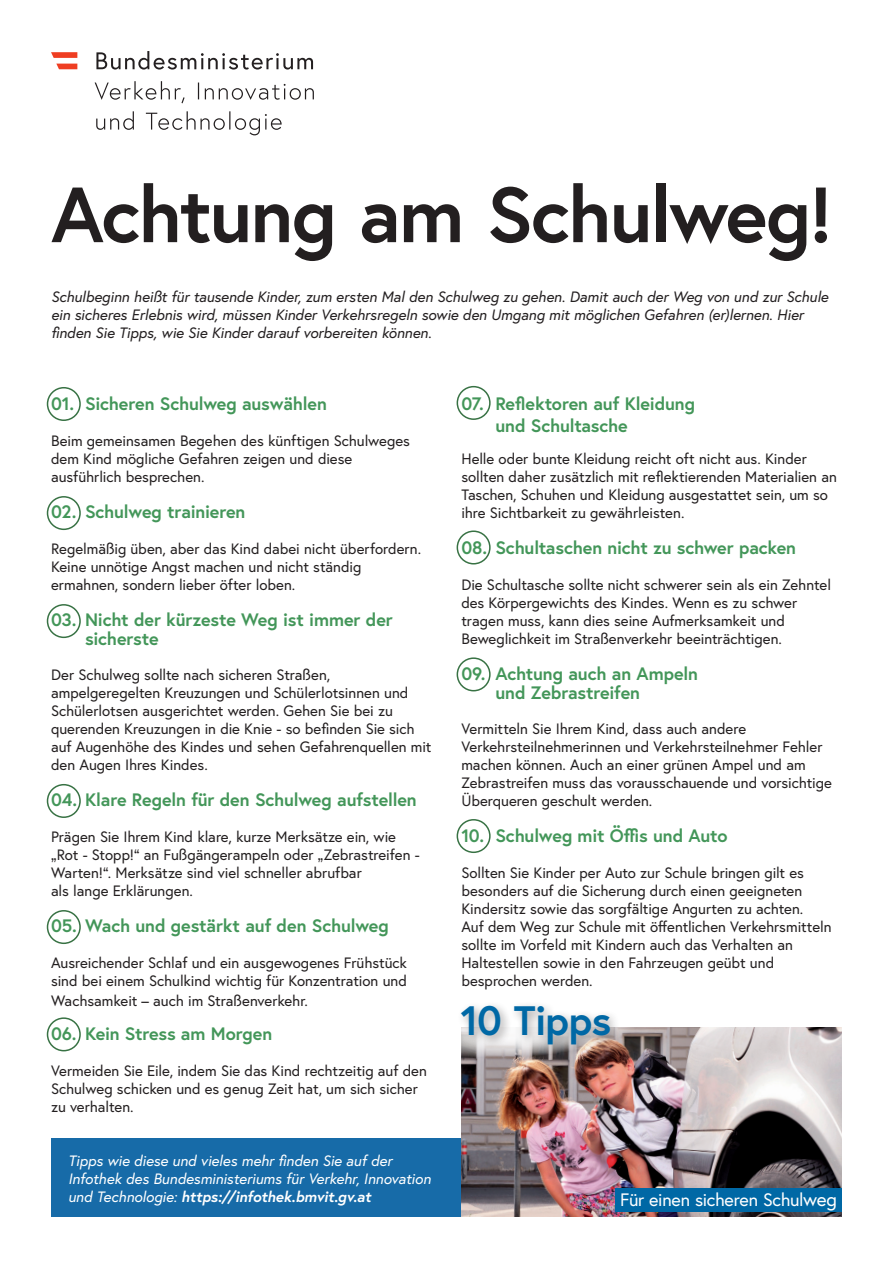
<style>
.page{position:relative;width:893px;height:1263px;background:#fff}
.page>*{position:absolute;margin:0;border:0;box-sizing:border-box;transform-origin:0 0}
.t1{font:700 78px "Europa Austria";letter-spacing:-.025em;color:#231f20}
.t2{font:700 41.1px "Europa Austria";letter-spacing:-.02em;color:#0068a5}
.t3{font:700 18px/19.5px "Europa Austria";letter-spacing:-.01em;color:#439659}
.t4{font:18px "Europa Austria";letter-spacing:-.015em;color:#fff}
.t5{font:15px/18px "Europa Austria";letter-spacing:-.005em;color:#231f20}
.t6{font:italic 15px/18px "Europa Austria";letter-spacing:-.005em;color:#231f20}
.t7{font:italic 15px/18px "Europa Austria";letter-spacing:-.005em;color:#fff}
.s1{font-weight:700}
.s2{font-size:19.05px}
</style>
<div class="page">
<svg style="left:96px;top:111px;width:186px;height:24px"></svg>
<svg style="left:95px;top:81px;width:219px;height:22px"></svg>
<svg style="left:96px;top:51px;width:217px;height:19px"></svg>
<svg style="left:51px;top:52px;width:26px;height:6px"></svg>
<svg style="left:56px;top:64px;width:21px;height:5px"></svg>
<div style="left:47px;top:387px;width:34px;height:34px;border:2px solid #387244;border-radius:50%"></div>
<div style="left:457px;top:386px;width:34px;height:34px;border:2px solid #387244;border-radius:50%"></div>
<div style="left:457px;top:530px;width:34px;height:34px;border:2px solid #387244;border-radius:50%"></div>
<div style="left:457px;top:657px;width:34px;height:34px;border:2px solid #387244;border-radius:50%"></div>
<div style="left:457px;top:819px;width:34px;height:34px;border:2px solid #387244;border-radius:50%"></div>
<div style="left:47px;top:496px;width:34px;height:34px;border:2px solid #387244;border-radius:50%"></div>
<div style="left:47px;top:604px;width:34px;height:34px;border:2px solid #387244;border-radius:50%"></div>
<div style="left:47px;top:784px;width:34px;height:34px;border:2px solid #387244;border-radius:50%"></div>
<div style="left:47px;top:910px;width:34px;height:34px;border:2px solid #387244;border-radius:50%"></div>
<div style="left:47px;top:1017px;width:34px;height:34px;border:2px solid #387244;border-radius:50%"></div>
<div style="left:51px;top:1139px;width:410px;height:78px;background:#176ba8"></div>
<img style="left:461px;top:1027px;width:381px;height:190px">
<svg style="left:461px;top:1027px;width:181px;height:34px;background:#72605d"></svg>
<div style="left:616px;top:1188px;width:226px;height:24px;background:#0068a5"></div>
<div style="left:456px;top:1000px;width:165px;height:56px;background:#231f20;opacity:.43"></div>
<h1 class="t1" style="left:51px;top:162px;width:783px">Achtung am Schulweg!</h1>
<p class="t6" style="left:51px;top:287px;width:779px">Schulbeginn heißt für tausende Kinder, zum ersten Mal den Schulweg zu gehen. Damit auch der Weg von und zur Schule ein sicheres Erlebnis wird, müssen Kinder Verkehrsregeln sowie den Umgang mit möglichen Gefahren (er)lernen. Hier finden Sie Tipps, wie Sie Kinder darauf vorbereiten können.</p>
<p class="t3" style="left:51px;top:393px;width:277px">01. Sicheren Schulweg auswählen</p>
<p class="t5" style="left:51px;top:431px;width:361px">Beim gemeinsamen Begehen des künftigen Schulweges dem Kind mögliche Gefahren zeigen und diese ausführlich besprechen.</p>
<p class="t3" style="left:51px;top:501px;width:196px">02. Schulweg trainieren</p>
<p class="t5" style="left:51px;top:539px;width:372px">Regelmäßig üben, aber das Kind dabei nicht überfordern.<br>Keine unnötige Angst machen und nicht ständig ermahnen, sondern lieber öfter loben.</p>
<p class="t3" style="left:85px;top:609px;width:309px;text-indent:-34px">03. Nicht der kürzeste Weg ist immer der sicherste</p>
<p class="t5" style="left:51px;top:665px;width:382px">Der Schulweg sollte nach sicheren Straßen, ampelgeregelten Kreuzungen und Schülerlotsinnen und Schülerlotsen ausgerichtet werden. Gehen Sie bei zu querenden Kreuzungen in die Knie - so befinden Sie sich auf Augenhöhe des Kindes und sehen Gefahrenquellen mit den Augen Ihres Kindes.</p>
<p class="t3" style="left:51px;top:789px;width:367px">04. Klare Regeln für den Schulweg aufstellen</p>
<p class="t5" style="left:51px;top:827px;width:370px">Prägen Sie Ihrem Kind klare, kurze Merksätze ein, wie „Rot - Stopp!“ an Fußgängerampeln oder „Zebrastreifen - Warten!“. Merksätze sind viel schneller abrufbar<br>als lange Erklärungen.</p>
<p class="t3" style="left:51px;top:915px;width:339px">05. Wach und gestärkt auf den Schulweg</p>
<p class="t5" style="left:51px;top:953px;width:357px">Ausreichender Schlaf und ein ausgewogenes Frühstück sind bei einem Schulkind wichtig für Konzentration und</p>
<p class="t5" style="left:51px;top:991px;width:258px">Wachsamkeit – auch im Straßenverkehr.</p>
<p class="t3" style="left:51px;top:1023px;width:223px">06. Kein Stress am Morgen</p>
<p class="t5" style="left:51px;top:1061px;width:377px">Vermeiden Sie Eile, indem Sie das Kind rechtzeitig auf den<br>Schulweg schicken und es genug Zeit hat, um sich sicher zu verhalten.</p>
<p class="t7" style="left:68px;top:1151px;width:364px">Tipps wie diese und vieles mehr finden Sie auf der<br>Infothek des Bundesministeriums für Verkehr, Innovation und Technologie: <span class="s1">https://infothek.bmvit.gv.at</span></p>
<p class="t3" style="left:495px;top:392px;width:201px;line-height:21.6px;text-indent:-34px">07. Reflektoren auf Kleidung und Schultasche</p>
<p class="t5" style="left:461px;top:449px;width:377px">Helle oder bunte Kleidung reicht oft nicht aus. Kinder sollten daher zusätzlich mit reflektierenden Materialien an Taschen, Schuhen und Kleidung ausgestattet sein, um so ihre Sichtbarkeit zu gewährleisten.</p>
<p class="t3" style="left:461px;top:537px;width:336px">08. Schultaschen nicht zu schwer packen</p>
<p class="t5" style="left:461px;top:575px;width:371px">Die Schultasche sollte nicht schwerer sein als ein Zehntel des Körpergewichts des Kindes. Wenn es zu schwer tragen muss, kann dies seine Aufmerksamkeit und Beweglichkeit im Straßenverkehr beeinträchtigen.</p>
<p class="t3" style="left:495px;top:663px;width:204px;text-indent:-34px">09. Achtung auch an Ampeln und Zebrastreifen</p>
<p class="t5" style="left:461px;top:719px;width:372px">Vermitteln Sie Ihrem Kind, dass auch andere Verkehrsteilnehmerinnen und Verkehrsteilnehmer Fehler machen können. Auch an einer grünen Ampel und am Zebrastreifen muss das vorausschauende und vorsichtige Überqueren geschult werden.</p>
<p class="t3" style="left:461px;top:825px;width:268px">10. Schulweg mit Öffis und Auto</p>
<p class="t5" style="left:461px;top:863px;width:372px">Sollten Sie Kinder per Auto zur Schule bringen gilt es besonders auf die Sicherung durch einen geeigneten Kindersitz sowie das sorgfältige Angurten zu achten.<br>Auf dem Weg zur Schule mit öffentlichen Verkehrsmitteln sollte im Vorfeld mit Kindern auch das Verhalten an Haltestellen sowie in den Fahrzeugen geübt und besprochen werden.</p>
<h2 class="t2" style="left:460px;top:993px;width:152px">10 Tipps</h2>
<p class="t4" style="left:620px;top:1188px;width:218px">Für einen sicheren Schul<span class="s2">weg</span></p>
</div>
